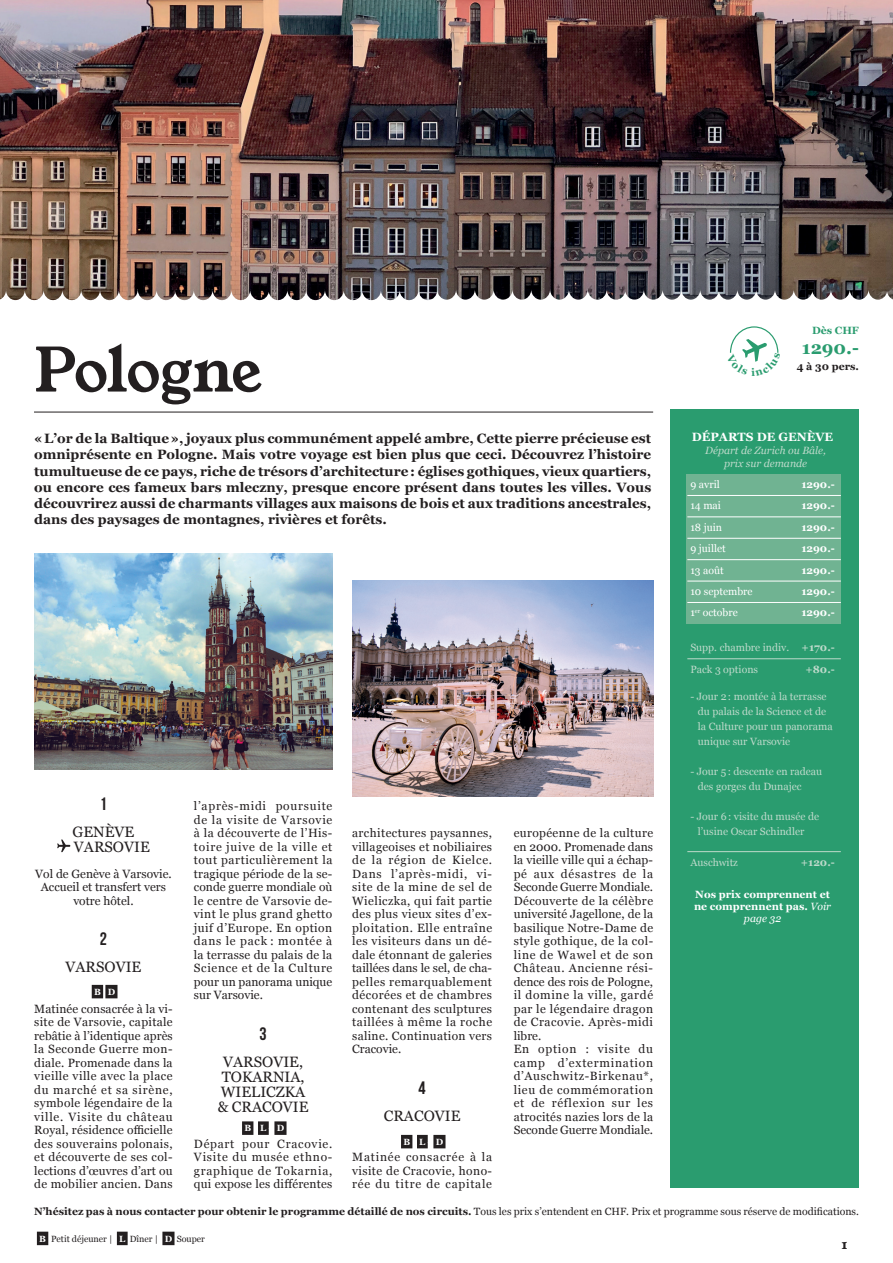
<style>
.page{position:relative;width:893px;height:1263px;background:#fff}
.page>*{position:absolute;margin:0;border:0;box-sizing:border-box;transform-origin:0 0}
.t1{font:60px "Young Serif";letter-spacing:-.025em;color:#231f20}
.t2{font:700 18px "Georgia";color:#2a9c6f}
.t3{font:18px "Bebas Neue";color:#231f20}
.t4{font:15px/15px "Georgia";color:#231f20;text-align:center}
.t5{font:700 13.5px/16.2px "Georgia";color:#231f20;text-align:justify}
.t6{font:13.05px "Young Serif";color:#231f20}
.t7{font:12px/13.5px "Georgia";letter-spacing:.03em;color:#231f20;text-align:justify}
.t8{font:12px/13.5px "Georgia";color:#231f20;text-align:center}
.t9{font:700 12px "Georgia";color:#fff}
.t10{font:10.5px/15px "Georgia";color:#bedacb}
.t11{font:700 10.5px "Georgia";color:#231f20}
.t12{font:700 10.5px/11.7px "Georgia";color:#fff;text-align:center}
.t13{font:10.5px "Georgia";color:#fff}
.t14{font:italic 10.5px/12.6px "Georgia";color:#bedacb;text-align:center}
.t15{font:700 10.5px "Georgia";color:#bedacb}
.t16{font:700 10.5px "Georgia";color:#2a9c6f}
.t17{font:9px "Georgia";color:#231f20}
.t18{font:700 9px "Georgia";color:#fff}
.s1{font-weight:700}
.s2{font-weight:400;font-style:italic}
.s3{font-weight:400}
.s4{font-weight:700;color:#fff}
</style>
<div class="page">
<hr style="left:34px;top:412px;width:619px;height:1px;background:#231f20">
<div style="left:37px;top:1232px;width:11px;height:13px;background:#231f20"></div>
<div style="left:117px;top:1232px;width:11px;height:13px;background:#231f20"></div>
<div style="left:162px;top:1232px;width:13px;height:13px;background:#231f20"></div>
<div style="left:670px;top:409px;width:188px;height:778px;background:#2a9c6f"></div>
<div style="left:242px;top:1121px;width:11px;height:14px;background:#231f20"></div>
<div style="left:258px;top:1121px;width:11px;height:14px;background:#231f20"></div>
<div style="left:274px;top:1121px;width:13px;height:14px;background:#231f20"></div>
<div style="left:401px;top:1135px;width:11px;height:13px;background:#231f20"></div>
<div style="left:417px;top:1135px;width:11px;height:13px;background:#231f20"></div>
<div style="left:433px;top:1135px;width:12px;height:13px;background:#231f20"></div>
<div style="left:92px;top:985px;width:11px;height:13px;background:#231f20"></div>
<div style="left:105px;top:985px;width:12px;height:13px;background:#231f20"></div>
<svg style="left:57px;top:839px;width:13px;height:13px"></svg>
<img style="left:34px;top:554px;width:299px;height:216px">
<img style="left:352px;top:580px;width:301px;height:216px">
<div style="left:687px;top:475px;width:154px;height:149px;background:#70b392"></div>
<hr style="left:687px;top:495px;width:154px;height:1px;background:#fff">
<hr style="left:687px;top:517px;width:154px;height:1px;background:#fff">
<hr style="left:687px;top:538px;width:154px;height:1px;background:#fff">
<hr style="left:687px;top:559px;width:154px;height:1px;background:#fff">
<hr style="left:687px;top:581px;width:154px;height:1px;background:#fff">
<hr style="left:687px;top:602px;width:154px;height:1px;background:#fff">
<hr style="left:687px;top:658px;width:154px;height:1px;background:#bedacb">
<hr style="left:687px;top:851px;width:154px;height:1px;background:#bedacb">
<img style="left:465px;top:0;width:428px;height:300px">
<img style="left:0;top:0;width:465px;height:300px">
<svg style="left:730px;top:326px;width:49px;height:36px"></svg>
<h1 class="t1" style="left:34px;top:329px;width:229px">Pologne</h1>
<p class="t5" style="left:34px;top:430px;width:618px">«L’or de la Baltique», joyaux plus communément appelé ambre, Cette pierre précieuse est omniprésente en Pologne. Mais votre voyage est bien plus que ceci. Découvrez l’histoire tumultueuse de ce pays, riche de trésors d’architecture: églises gothiques, vieux quartiers, ou encore ces fameux bars mleczny, presque encore présent dans toutes les villes. Vous découvrirez aussi de charmants villages aux maisons de bois et aux traditions ancestrales, dans des paysages de montagnes, rivières et forêts.</p>
<h2 class="t3" style="left:100px;top:794px;width:9px">1</h2>
<p class="t4" style="left:73px;top:824px;width:79px;text-align:left">GENÈVE<br>VARSOVIE</p>
<p class="t8" style="left:35px;top:866px;width:138px">Vol de Genève à Varsovie.<br>Accueil et transfert vers votre hôtel.</p>
<h2 class="t3" style="left:100px;top:929px;width:9px">2</h2>
<p class="t4" style="left:66px;top:959px;width:77px">VARSOVIE</p>
<p class="t18" style="left:94px;top:985px;width:23px">B D</p>
<p class="t7" style="left:34px;top:1001px;width:140px">Matinée consacrée à la vi&shy;site de Varsovie, capitale rebâtie à l’identique après la Seconde Guerre mon&shy;diale. Promenade dans la vieille ville avec la place du marché et sa sirène, symbole légendaire de la ville. Visite du château Royal, résidence officielle des souverains polonais, et découverte de ses col&shy;lections d’œuvres d’art ou de mobilier ancien. Dans</p>
<p class="t7" style="left:194px;top:799px;width:140px">l’après-midi poursuite de la visite de Varsovie à la découverte de l’His&shy;toire juive de la ville et tout particulièrement la tragique période de la se&shy;conde guerre mondiale où le centre de Varsovie de&shy;vint le plus grand ghetto juif d’Europe. En option dans le pack : montée à la terrasse du palais de la Science et de la Culture pour un panorama unique sur Varsovie.</p>
<h2 class="t3" style="left:260px;top:1023px;width:9px">3</h2>
<p class="t4" style="left:218px;top:1053px;width:92px">VARSOVIE,<br>TOKARNIA,<br>WIELICZKA &amp; CRACOVIE</p>
<p class="t18" style="left:244px;top:1121px;width:41px">B L - D</p>
<p class="t7" style="left:194px;top:1136px;width:140px">Départ pour Cracovie.<br>Visite du musée ethno&shy;graphique de Tokarnia, qui expose les différentes</p>
<p class="t7" style="left:352px;top:826px;width:141px">architectures paysannes, villageoises et nobiliaires de la région de Kielce.<br>Dans l’après-midi, vi&shy;site de la mine de sel de Wieliczka, qui fait partie des plus vieux sites d’ex&shy;ploitation. Elle entraîne les visiteurs dans un dé&shy;dale étonnant de galeries taillées dans le sel, de cha&shy;pelles remarquablement décorées et de chambres contenant des sculptures taillées à même la roche saline. Continuation vers Cracovie.</p>
<h2 class="t3" style="left:419px;top:1077px;width:9px">4</h2>
<p class="t4" style="left:384px;top:1107px;width:78px">CRACOVIE</p>
<p class="t18" style="left:403px;top:1135px;width:41px">B L - D</p>
<p class="t7" style="left:352px;top:1150px;width:141px">Matinée consacrée à la visite de Cracovie, hono&shy;rée du titre de capitale</p>
<p class="t7" style="left:514px;top:826px;width:141px;text-align:left">européenne de la culture en 2000. Promenade dans la vieille ville qui a échap&shy;pé aux désastres de la<br>Seconde Guerre Mondiale.<br>Découverte de la célèbre université Jagellone, de la basilique Notre-Dame de style gothique, de la col&shy;line de Wawel et de son<br>Château. Ancienne rési&shy;dence des rois de Pologne, il domine la ville, gardé par le légendaire dragon de Cracovie. Après-midi libre.<br>En option : visite du camp d’extermination d’Auschwitz-Birkenau*, lieu de commémoration et de réflexion sur les atrocités nazies lors de la<br>Seconde Guerre Mondiale.</p>
<p class="t16" style="left:812px;top:323px;width:48px">Dès CHF</p>
<h2 class="t2" style="left:802px;top:334px;width:59px">1290.-</h2>
<p class="t11" style="left:797px;top:358px;width:64px">4 à 30 pers.</p>
<p class="t9" style="left:692px;top:428px;width:143px">DÉPARTS DE GENÈVE</p>
<p class="t14" style="left:705px;top:444px;width:122px">Départ de Zurich ou Bâle, prix sur demande</p>
<p class="t13" style="left:690px;top:477px;width:31px">9 avril</p>
<p class="t12" style="left:801px;top:478px;width:35px">1290.-</p>
<p class="t13" style="left:690px;top:498px;width:32px">14 mai</p>
<p class="t12" style="left:801px;top:499px;width:35px">1290.-</p>
<p class="t13" style="left:690px;top:519px;width:33px">18 juin</p>
<p class="t12" style="left:801px;top:521px;width:35px">1290.-</p>
<p class="t13" style="left:690px;top:541px;width:37px">9 juillet</p>
<p class="t12" style="left:801px;top:542px;width:35px">1290.-</p>
<p class="t13" style="left:690px;top:562px;width:35px">13 août</p>
<p class="t12" style="left:801px;top:563px;width:35px">1290.-</p>
<p class="t13" style="left:690px;top:584px;width:64px">10 septembre</p>
<p class="t12" style="left:801px;top:585px;width:35px">1290.-</p>
<p class="t13" style="left:690px;top:605px;width:49px">1<sup>er</sup> octobre</p>
<p class="t12" style="left:801px;top:606px;width:35px">1290.-</p>
<p class="t10" style="left:690px;top:636px;width:146px;line-height:21.5px">Supp. chambre indiv. <span class="s1">+170.-<br></span>Pack 3 options</p>
<p class="t15" style="left:805px;top:661px;width:31px">+80.-</p>
<p class="t10" style="left:698px;top:688px;width:136px;text-indent:-7px">- Jour 2: montée à la terrasse du palais de la Science et de la Culture pour un panorama unique sur Varsovie</p>
<p class="t10" style="left:698px;top:763px;width:126px;text-indent:-7px">- Jour 5: descente en radeau des gorges du Dunajec</p>
<p class="t10" style="left:698px;top:808px;width:123px;text-indent:-7px">- Jour 6: visite du musée de l’usine Oscar Schindler</p>
<p class="t10" style="left:690px;top:854px;width:49px">Auschwitz</p>
<p class="t15" style="left:801px;top:854px;width:35px">+120.-</p>
<p class="t12" style="left:694px;top:888px;width:139px">Nos prix comprennent et ne comprennent pas. <span class="s2">Voir page 32</span></p>
<p class="t11" style="left:34px;top:1203px;width:826px">N’hésitez pas à nous contacter pour obtenir le programme détaillé de nos circuits. <span class="s3">Tous les prix s’entendent en CHF. Prix et programme sous réserve de modifications.</span></p>
<p class="t17" style="left:39px;top:1232px;width:167px"><span class="s4">B</span> Petit déjeuner | <span class="s4">L</span> Dîner | <span class="s4">D</span> Souper</p>
<p class="t6" style="left:842px;top:1235px;width:7px">1</p>
</div>
